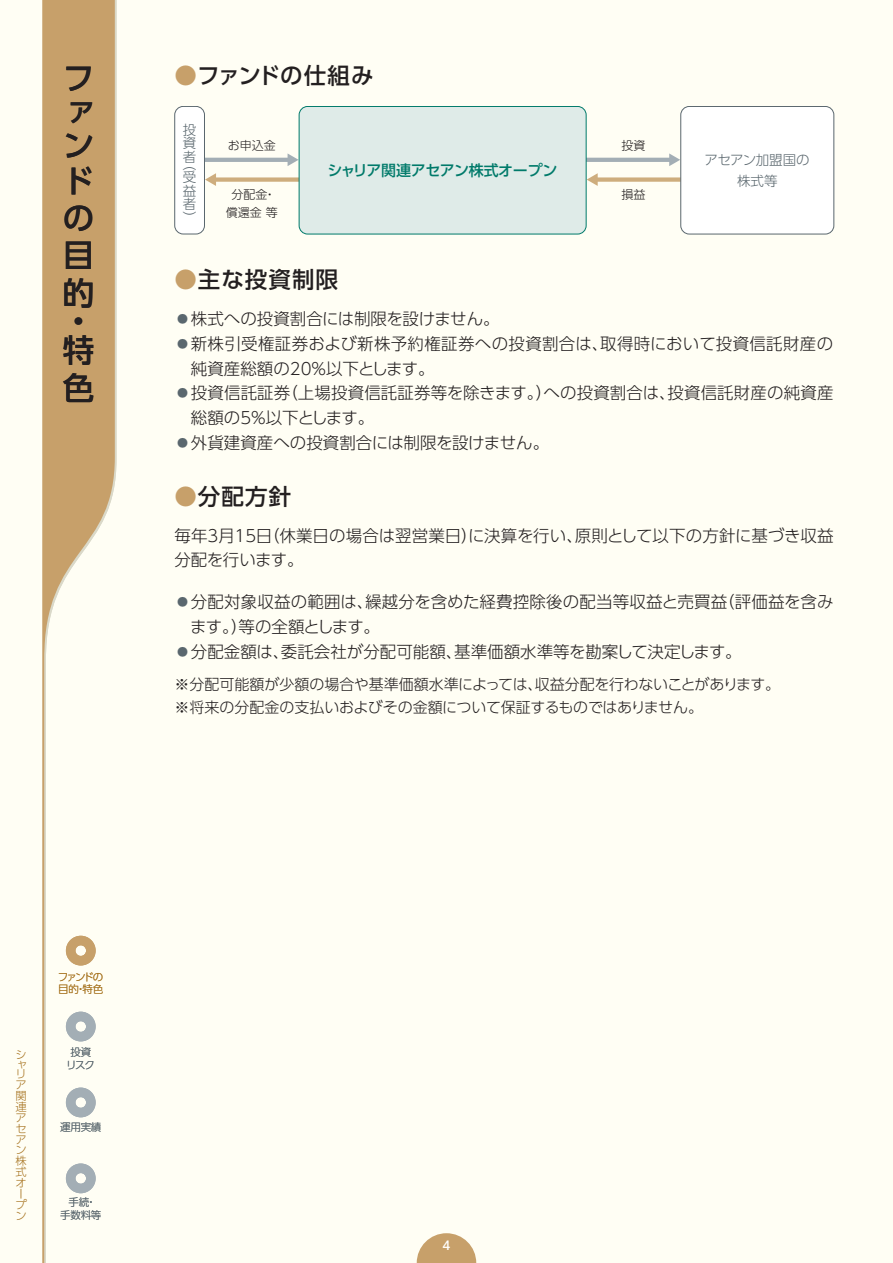
<style>
.page{position:relative;width:893px;height:1263px;background:#fffef4}
.page>*{position:absolute;margin:0;border:0;box-sizing:border-box;transform-origin:0 0}
.t1{font:500 31.5px/37.2px "UD Shin Go Pro";color:#231f20;text-align:justify}
.A-中見出し{font:500 22.5px "UD Shin Go Pro";letter-spacing:.05em;color:#231f20}
.A-中見出し-2{font:500 22.5px "UD Shin Go Pro";letter-spacing:-.01em;color:#231f20}
.A-11pt{font:300 16.5px/24.8px "UD Shin Go Pro";color:#231f20}
.A-11pt-2{font:300 16.5px/24.8px "UD Shin Go Pro";letter-spacing:.02em;color:#231f20}
.A-10pt{font:300 15px "UD Shin Go Pro";letter-spacing:-.01em;color:#231f20}
.t2{font:500 15px "UD Shin Go Pro";letter-spacing:-.03em;color:#007a6a}
.t3{font:300 13.5px/13.5px "UD Shin Go Pro";color:#5a676e;text-align:justify}
.t4{font:300 12px/18px "UD Shin Go Pro";color:#231f20;text-align:center}
.t5{font:500 12px "UD Shin Go Pro";color:#fff}
.t6{font:300 11.25px/10.6px "UD Shin Go Pro";color:#a6721e}
.t7{font:300 10.5px/12.6px "UD Shin Go Pro";letter-spacing:-.02em;color:#5a676e;text-align:center}
.t8{font:300 10.5px/12.6px "UD Shin Go Pro";letter-spacing:-.13em;color:#a6721e}
.s1{color:#c7a06a}
.s2{font-size:10.95px;color:#5a676e}
</style>
<div class="page">
<svg style="left:417px;top:1233px;width:59px;height:30px"></svg>
<svg style="left:43px;top:0;width:72px;height:1263px"></svg>
<svg style="left:66px;top:936px;width:30px;height:29px"></svg>
<svg style="left:66px;top:1012px;width:30px;height:29px"></svg>
<svg style="left:66px;top:1087px;width:30px;height:30px"></svg>
<svg style="left:66px;top:1163px;width:30px;height:30px"></svg>
<div style="left:214px;top:177px;width:89px;height:5px;background:#cead7d"></div>
<svg style="left:205px;top:173px;width:11px;height:13px"></svg>
<hr style="left:201px;top:158px;width:88px;height:4px;background:#a3aeb5">
<svg style="left:288px;top:153px;width:11px;height:13px"></svg>
<div style="left:596px;top:177px;width:88px;height:5px;background:#cead7d"></div>
<svg style="left:587px;top:173px;width:11px;height:13px"></svg>
<hr style="left:582px;top:158px;width:89px;height:4px;background:#a3aeb5">
<svg style="left:669px;top:153px;width:11px;height:13px"></svg>
<div style="left:681px;top:106px;width:153px;height:128px;background:#fff;border-radius:9px"></div>
<div style="left:680px;top:106px;width:154px;height:128px;border:1px solid #5a676e;border-radius:9px"></div>
<div style="left:299px;top:106px;width:287px;height:128px;background:#dfebe8;border-radius:9px"></div>
<div style="left:299px;top:106px;width:287px;height:128px;border:1px solid #007a6a;border-radius:9px"></div>
<div style="left:175px;top:106px;width:29px;height:128px;background:#fff;border-radius:9px"></div>
<div style="left:174px;top:106px;width:31px;height:128px;border:1px solid #5a676e;border-radius:9px"></div>
<h1 class="t1" style="left:63px;top:61px;width:31px;line-height:33.2px">ファン</h1>
<h1 class="t1" style="left:63px;top:162px;width:31px">ドの目的</h1>
<h1 class="t1" style="left:63px;top:306px;width:32px;line-height:28.8px">・特</h1>
<h1 class="t1" style="left:63px;top:368px;width:32px">色</h1>
<p class="A-中見出し-2" style="left:174px;top:57px;width:201px"><span class="s1">●</span>ファンドの仕組み</p>
<p class="t3" style="left:183px;top:122px;width:15px">投資者</p>
<p class="t3" style="left:183px;top:156px;width:15px">（受益者）</p>
<p class="t4" style="left:228px;top:136px;width:49px">お申込金</p>
<p class="t4" style="left:226px;top:185px;width:53px">分配金・償還金 等</p>
<p class="t2" style="left:327px;top:158px;width:231px">シャリア関連アセアン株式オープン</p>
<p class="t4" style="left:621px;top:136px;width:25px">投資</p>
<p class="t4" style="left:621px;top:185px;width:25px">損益</p>
<p class="t3" style="left:705px;top:150px;width:107px;line-height:20.2px;text-align:center">アセアン加盟国の株式等</p>
<p class="A-中見出し" style="left:174px;top:261px;width:165px"><span class="s1">●</span>主な投資制限</p>
<p class="A-11pt" style="left:177px;top:306px;width:324px"><span class="s2">●</span> 株式への投資割合には制限を設けません。</p>
<p class="A-11pt-2" style="left:191px;top:331px;width:644px;text-indent:-14px"><span class="s2">●</span> 新株引受権証券および新株予約権証券への投資割合は、取得時において投資信託財産の純資産総額の20％以下とします。</p>
<p class="A-11pt" style="left:191px;top:380px;width:644px;text-indent:-14px"><span class="s2">●</span> 投資信託証券（上場投資信託証券等を除きます。）への投資割合は、投資信託財産の純資産総額の5%以下とします。</p>
<p class="A-11pt" style="left:177px;top:430px;width:374px"><span class="s2">●</span> 外貨建資産への投資割合には制限を設けません。</p>
<p class="A-中見出し" style="left:174px;top:478px;width:119px"><span class="s1">●</span>分配方針</p>
<p class="A-11pt" style="left:174px;top:522px;width:661px">毎年3月15日（休業日の場合は翌営業日）に決算を行い、原則として以下の方針に基づき収益分配を行います。</p>
<p class="A-11pt" style="left:190px;top:589px;width:645px;text-indent:-13px"><span class="s2">●</span> 分配対象収益の範囲は、繰越分を含めた経費控除後の配当等収益と売買益（評価益を含みます。）等の全額とします。</p>
<p class="A-11pt" style="left:177px;top:638px;width:566px"><span class="s2">●</span> 分配金額は、委託会社が分配可能額、基準価額水準等を勘案して決定します。</p>
<p class="A-10pt" style="left:174px;top:672px;width:607px">※分配可能額が少額の場合や基準価額水準によっては、収益分配を行わないことがあります。</p>
<p class="A-10pt" style="left:174px;top:695px;width:530px">※将来の分配金の支払いおよびその金額について保証するものではありません。</p>
<p class="t6" style="left:16px;top:1049px;width:13px">シャリア関連アセアン株式オープン</p>
<p class="t8" style="left:58px;top:970px;width:47px">ファンドの目的・特色</p>
<p class="t7" style="left:66px;top:1045px;width:30px">投資リスク</p>
<p class="t7" style="left:60px;top:1120px;width:43px">運用実績</p>
<p class="t7" style="left:60px;top:1195px;width:43px">手続・<br>手数料等</p>
<p class="t5" style="left:442px;top:1236px;width:9px">4</p>
</div>
